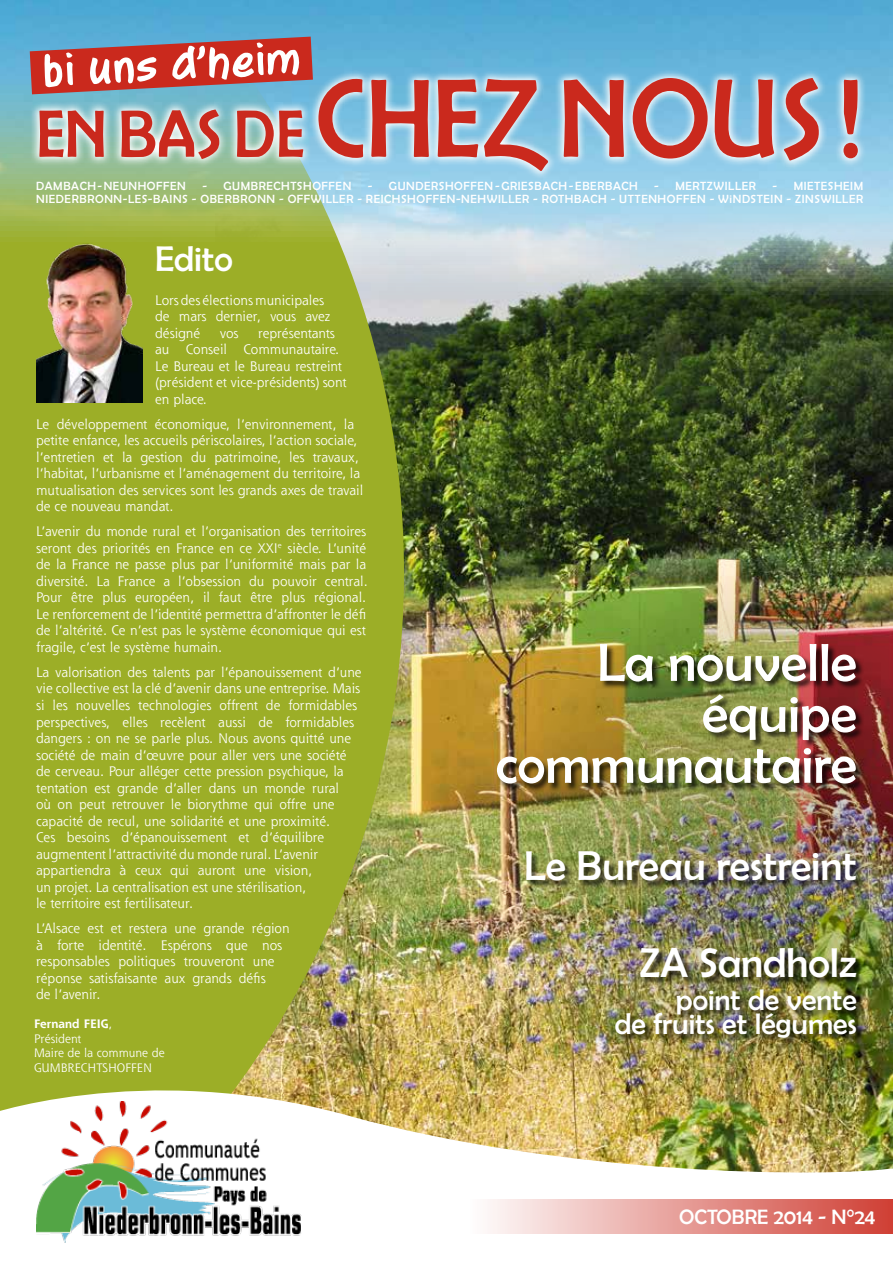
<style>
.page{position:relative;width:893px;height:1263px;background:#fff}
.page>*{position:absolute;margin:0;border:0;box-sizing:border-box;transform-origin:0 0}
.t1{font:112.5px "Berlin Sans Roman Expert";letter-spacing:-.01em;color:#ca291d}
.t2{font:54px/51px "Berlin Sans";color:#fff;text-align:right}
.t3{font:700 52.5px "Jotting";color:#fff}
.t4{font:42px "Berlin Sans";color:#fff}
.t5{font:36px "Berlin Sans";color:#fff}
.t6{font:30px/24px "Berlin Sans";color:#fff;text-align:right}
.t7{font:21px "Berlin Sans";color:#fff}
.t8{font:13.5px/16.5px "Shannon";color:#fff}
.t9{font:12px/12.8px "Berlin Sans";letter-spacing:.05em;color:#fff;text-align:right}
.t10{font:12px/14.4px "Shannon";color:#fff}
.s1{font-size:67.5px}
.s2{font-weight:700}
</style>
<div class="page">
<img style="left:404px;top:0;width:489px;height:213px">
<img style="left:404px;top:213px;width:489px;height:845px">
<svg style="left:0;top:0;width:404px;height:1058px;background:#99ae3c"></svg>
<img style="left:508px;top:571px;width:385px;height:487px">
<img style="left:36px;top:234px;width:106px;height:169px">
<img style="left:0;top:1058px;width:893px;height:176px">
<img style="left:36px;top:1102px;width:266px;height:141px">
<div style="left:468px;top:1199px;width:425px;height:34px;background:linear-gradient(to right,#fff,#cf3f34)"></div>
<svg style="left:30px;top:69px;width:837px;height:112px"></svg>
<svg style="left:30px;top:37px;width:283px;height:57px;background:#b04b4b"></svg>
<div style="left:497px;top:644px;width:368px;height:148px;background:#000;opacity:.75"></div>
<div style="left:526px;top:851px;width:339px;height:38px;background:#000;opacity:.75"></div>
<div style="left:615px;top:948px;width:250px;height:98px;background:#000;opacity:.75"></div>
<h3 class="t3" style="left:40px;top:43px;width:261px;rotate:-3deg">bi uns d’heim</h3>
<h1 class="t1" style="left:36px;top:55px;width:829px"><span class="s1">EN BAS DE</span> CHEZ NOUS !</h1>
<p class="t9" style="left:36px;top:179px;width:151px">DAMBACH-NEUNHOFFEN</p>
<p class="t9" style="left:202px;top:179px;width:150px">- GUMBRECHTSHOFFEN</p>
<p class="t9" style="left:368px;top:179px;width:271px">- GUNDERSHOFFEN-GRIESBACH-EBERBACH</p>
<p class="t9" style="left:654px;top:179px;width:103px">- MERTZWILLER</p>
<p class="t9" style="left:36px;top:179px;width:829px">- MIETESHEIM<br>NIEDERBRONN-LES-BAINS - OBERBRONN - OFFWILLER - REICHSHOFFEN-NEHWILLER - ROTHBACH - UTTENHOFFEN - WiNDSTEIN - ZINSWILLER</p>
<h3 class="t5" style="left:155px;top:239px;width:79px">Edito</h3>
<p class="t8" style="left:155px;top:291px;width:176px">Lors des élections municipales de mars dernier, vous avez désigné</p>
<p class="t8" style="left:155px;top:324px;width:193px;text-indent:103px">représentants au Conseil Communautaire.<br>Le Bureau et le Bureau restreint (président et vice-présidents) sont en place.</p>
<p class="t8" style="left:36px;top:415px;width:329px">Le développement économique, l’environnement, la petite enfance, les accueils périscolaires, l’action sociale, l’entretien et la gestion du patrimoine, les travaux, l’habitat, l’urbanisme et l’aménagement du territoire, la mutualisation des services sont les grands axes de travail de ce nouveau mandat.</p>
<p class="t8" style="left:36px;top:523px;width:333px;text-align:justify">L’avenir du monde rural et l’organisation des territoires seront des priorités en France en ce XXI<sup>e</sup> siècle. L’unité de la France ne passe plus par l’uniformité mais par la diversité. La France a l’obsession du pouvoir central.<br>Pour être plus européen, il faut être plus régional.<br>Le renforcement de l’identité permettra d’affronter le défi de l’altérité. Ce n’est pas le système économique qui est fragile, c’est le système humain.</p>
<p class="t8" style="left:36px;top:664px;width:327px">La valorisation des talents par l’épanouissement d’une vie collective est la clé d’avenir dans une entreprise. Mais si les nouvelles technologies offrent de formidables perspectives, elles recèlent aussi de formidables dangers : on ne se parle plus. Nous avons quitté une société de main d’œuvre pour aller vers une société de cerveau. Pour alléger cette pression psychique, la tentation est grande d’aller dans un monde rural<br>où on peut retrouver le biorythme qui offre une capacité de recul, une solidarité et une proximité.<br>Ces besoins d’épanouissement et d’équilibre augmentent l’attractivité du monde rural. L’avenir appartiendra à ceux qui auront une vision,<br>un projet. La centralisation est une stérilisation,<br>le territoire est fertilisateur.</p>
<p class="t8" style="left:36px;top:920px;width:255px">L’Alsace est et restera une grande région à forte identité. Espérons que nos responsables politiques trouveront une réponse satisfaisante aux grands défis<br>de l’avenir.</p>
<p class="t8" style="left:220px;top:324px;width:20px">vos</p>
<p class="t10" style="left:34px;top:1017px;width:132px"><span class="s2">Fernand FEIG</span>,<br>Président<br>Maire de la commune de<br>GUMBRECHTSHOFFEN</p>
<h2 class="t2" style="left:496px;top:637px;width:362px">La nouvelle équipe communautaire</h2>
<h3 class="t4" style="left:524px;top:843px;width:334px">Le Bureau restreint</h3>
<h3 class="t4" style="left:639px;top:940px;width:219px">ZA Sandholz</h3>
<h3 class="t6" style="left:615px;top:988px;width:243px">point de vente<br>de fruits et légumes</h3>
<h3 class="t7" style="left:679px;top:1205px;width:198px">OCTOBRE 2014 - N°24</h3>
</div>
